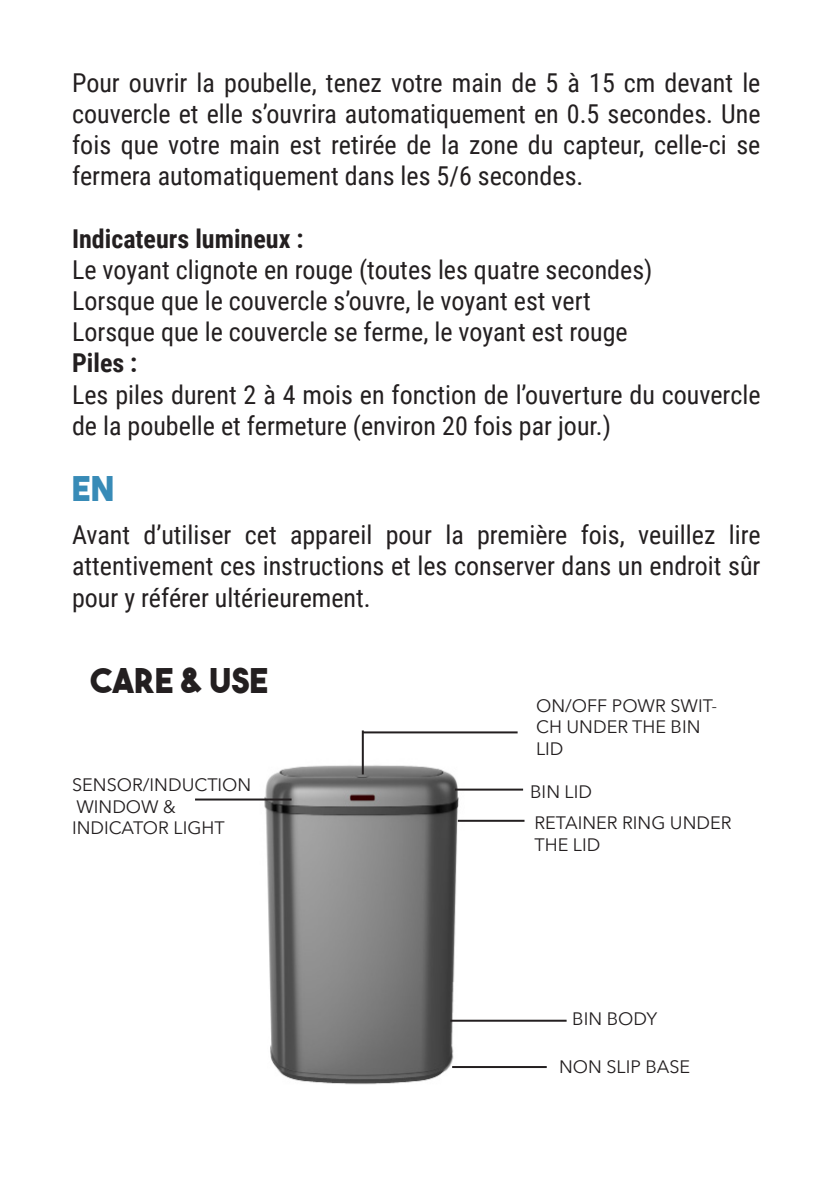
<style>
.page{position:relative;width:840px;height:1191px;background:#fff}
.page>*{position:absolute;margin:0;border:0;box-sizing:border-box;transform-origin:0 0}
.t1{font:34px "The Bold Font";color:#231f20}
.t2{font:34px "The Bold Font";color:#388bb7}
.t3{font:26px/31.2px "Roboto Condensed";color:#231f20;text-align:justify}
.t4{font:700 26px "Roboto Condensed";color:#231f20}
.t5{font:18px/21.6px "Avenir Next";color:#231f20}
</style>
<div class="page">
<img style="left:240px;top:737px;width:234px;height:348px">
<hr style="left:457px;top:819px;width:67px;height:2px;background:#231f20">
<hr style="left:454px;top:788px;width:69px;height:2px;background:#231f20">
<hr style="left:363px;top:731px;width:154px;height:2px;background:#231f20">
<hr style="left:361px;top:730px;width:2px;height:44px;background:#231f20">
<hr style="left:450px;top:1019px;width:116px;height:2px;background:#231f20">
<hr style="left:195px;top:798px;width:96px;height:2px;background:#231f20">
<hr style="left:452px;top:1066px;width:94px;height:2px;background:#231f20">
<p class="t3" style="left:72px;top:66px;width:689px">Pour ouvrir la poubelle, tenez votre main de 5 à 15 cm devant le couvercle et elle s’ouvrira automatiquement en 0.5 secondes. Une fois que votre main est retirée de la zone du capteur, celle-ci se fermera automatiquement dans les 5/6 secondes.</p>
<p class="t4" style="left:72px;top:220px;width:233px">Indicateurs lumineux :</p>
<p class="t3" style="left:72px;top:253px;width:581px">Le voyant clignote en rouge (toutes les quatre secondes)</p>
<p class="t3" style="left:72px;top:284px;width:520px">Lorsque que le couvercle s’ouvre, le voyant est vert</p>
<p class="t3" style="left:72px;top:315px;width:557px">Lorsque que le couvercle se ferme, le voyant est rouge</p>
<p class="t4" style="left:72px;top:345px;width:67px">Piles :</p>
<p class="t3" style="left:72px;top:378px;width:689px">Les piles durent 2 à 4 mois en fonction de l’ouverture du couvercle de la poubelle et fermeture (environ 20 fois par jour.)</p>
<p class="t2" style="left:72px;top:467px;width:43px">EN</p>
<p class="t3" style="left:72px;top:518px;width:689px">Avant d’utiliser cet appareil pour la première fois, veuillez lire attentivement ces instructions et les conserver dans un endroit sûr pour y référer ultérieurement.</p>
<p class="t1" style="left:91px;top:659px;width:179px">CARE &amp; USE</p>
<p class="t5" style="left:72px;top:773px;width:181px">SENSOR/INDUCTION</p>
<p class="t5" style="left:76px;top:794px;width:101px">WINDOW &amp;</p>
<p class="t5" style="left:72px;top:816px;width:154px">INDICATOR LIGHT</p>
<p class="t5" style="left:535px;top:694px;width:182px">ON/OFF POWR SWIT-<br>CH UNDER THE BIN<br>LID</p>
<p class="t5" style="left:530px;top:780px;width:63px">BIN LID</p>
<p class="t5" style="left:534px;top:811px;width:198px">RETAINER RING UNDER<br>THE LID</p>
<p class="t5" style="left:572px;top:1007px;width:86px">BIN BODY</p>
<p class="t5" style="left:558px;top:1054px;width:133px">NON SLIP BASE</p>
</div>
